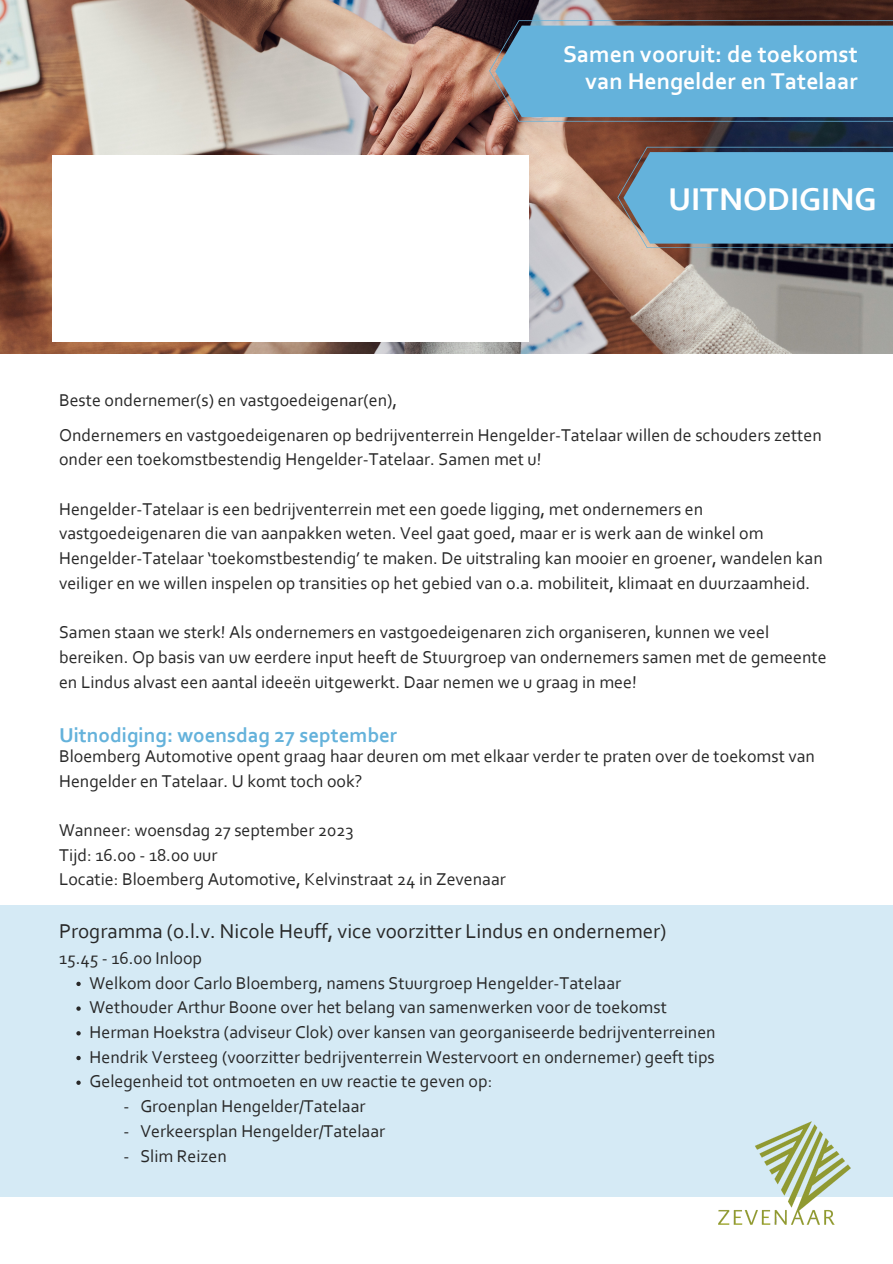
<style>
.page{position:relative;width:893px;height:1264px;background:#fff}
.page>*{position:absolute;margin:0;border:0;box-sizing:border-box;transform-origin:0 0}
.t1{font:700 33px "Corbel";color:#fff}
.t2{font:700 24px/27px "Corbel";color:#fff;text-align:right}
.t3{font:21px "Corbel";color:#282828}
.t4{font:700 21px "Corbel";color:#64b2db}
.t5{font:17.85px/24.8px "Corbel";color:#282828}
</style>
<div class="page">
<div style="left:0;top:905px;width:892px;height:291px;background:#d5eaf5"></div>
<img style="left:0;top:0;width:892px;height:353px">
<svg style="left:489px;top:20px;width:403px;height:102px;background:#63a3c7"></svg>
<svg style="left:76px;top:981px;width:5px;height:5px"></svg>
<svg style="left:76px;top:1006px;width:5px;height:4px"></svg>
<svg style="left:76px;top:1031px;width:5px;height:4px"></svg>
<svg style="left:76px;top:1055px;width:5px;height:5px"></svg>
<svg style="left:76px;top:1080px;width:5px;height:4px"></svg>
<div style="left:52px;top:155px;width:477px;height:186px;background:#fff"></div>
<img style="left:717px;top:1121px;width:134px;height:104px">
<svg style="left:617px;top:147px;width:275px;height:101px;background:#65a4c6"></svg>
<p class="t2" style="left:563px;top:43px;width:296px">Samen vooruit: de toekomst van Hengelder en Tatelaar</p>
<p class="t1" style="left:668px;top:185px;width:210px">UITNODIGING</p>
<p class="t5" style="left:59px;top:389px;width:339px">Beste ondernemer(s) en vastgoedeigenar(en),</p>
<p class="t5" style="left:59px;top:424px;width:764px">Ondernemers en vastgoedeigenaren op bedrijventerrein Hengelder-Tatelaar willen de schouders zetten onder een toekomstbestendig Hengelder-Tatelaar. Samen met u!</p>
<p class="t5" style="left:59px;top:498px;width:765px">Hengelder-Tatelaar is een bedrijventerrein met een goede ligging, met ondernemers en vastgoedeigenaren die van aanpakken weten. Veel gaat goed, maar er is werk aan de winkel om Hengelder-Tatelaar ‘toekomstbestendig’ te maken. De uitstraling kan mooier en groener, wandelen kan veiliger en we willen inspelen op transities op het gebied van o.a. mobiliteit, klimaat en duurzaamheid.</p>
<p class="t5" style="left:59px;top:621px;width:769px">Samen staan we sterk! Als ondernemers en vastgoedeigenaren zich organiseren, kunnen we veel bereiken. Op basis van uw eerdere input heeft de Stuurgroep van ondernemers samen met de gemeente en Lindus alvast een aantal ideeën uitgewerkt. Daar nemen we u graag in mee!</p>
<p class="t4" style="left:59px;top:726px;width:339px">Uitnodiging: woensdag 27 september</p>
<p class="t5" style="left:59px;top:745px;width:757px">Bloemberg Automotive opent graag haar deuren om met elkaar verder te praten over de toekomst van<br>Hengelder en Tatelaar. U komt toch ook?</p>
<p class="t5" style="left:59px;top:819px;width:296px">Wanneer: woensdag 27 september 2023</p>
<p class="t5" style="left:59px;top:844px;width:160px">Tijd: 16.00 - 18.00 uur</p>
<p class="t5" style="left:59px;top:868px;width:448px">Locatie: Bloemberg Automotive, Kelvinstraat 24 in Zevenaar</p>
<p class="t3" style="left:59px;top:922px;width:609px">Programma (o.l.v. Nicole Heuff, vice voorzitter Lindus en ondernemer)</p>
<p class="t5" style="left:59px;top:947px;width:144px">15.45 - 16.00 Inloop</p>
<p class="t5" style="left:89px;top:971px;width:533px">Welkom door Carlo Bloemberg, namens Stuurgroep Hengelder-Tatelaar</p>
<p class="t5" style="left:89px;top:996px;width:579px">Wethouder Arthur Boone over het belang van samenwerken voor de toekomst</p>
<p class="t5" style="left:89px;top:1021px;width:627px">Herman Hoekstra (adviseur Clok) over kansen van georganiseerde bedrijventerreinen</p>
<p class="t5" style="left:89px;top:1045px;width:626px">Hendrik Versteeg (voorzitter bedrijventerrein Westervoort en ondernemer) geeft tips</p>
<p class="t5" style="left:89px;top:1070px;width:404px">Gelegenheid tot ontmoeten en uw reactie te geven op:</p>
<p class="t5" style="left:124px;top:1095px;width:243px">- Groenplan Hengelder/Tatelaar</p>
<p class="t5" style="left:124px;top:1120px;width:263px">- Verkeersplan Hengelder/Tatelaar</p>
<p class="t5" style="left:124px;top:1144px;width:105px">- Slim Reizen</p>
</div>
